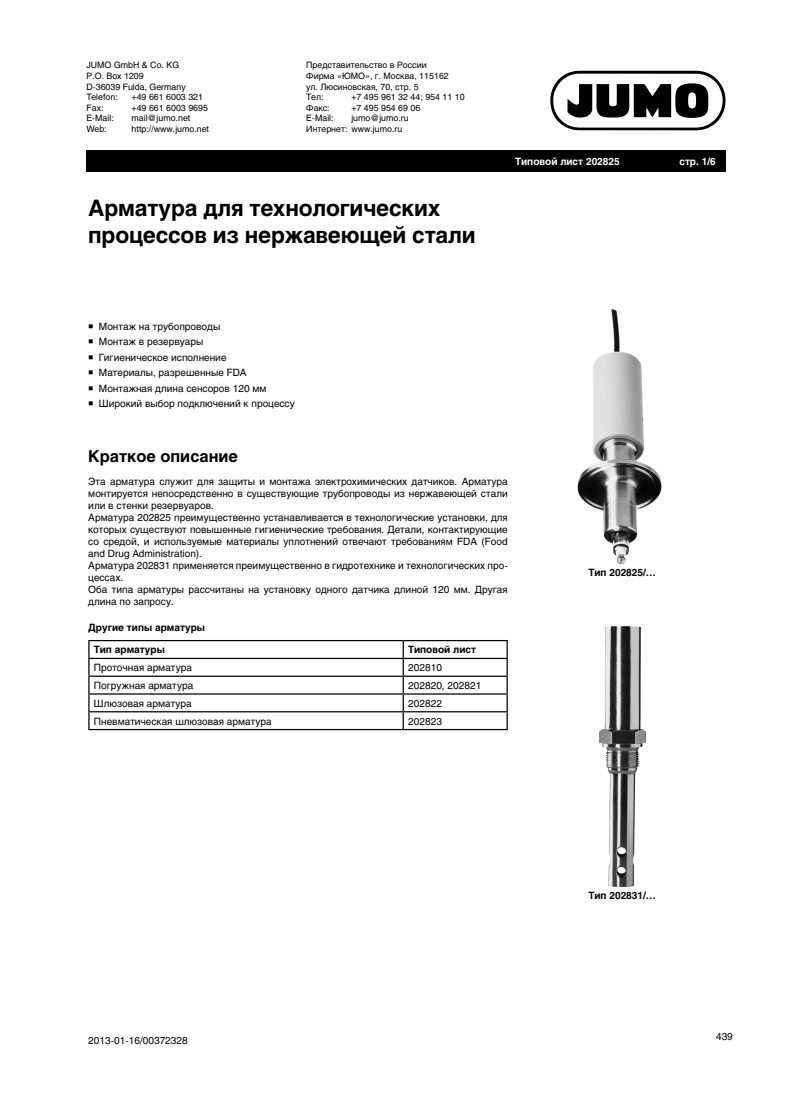
<style>
.page{position:relative;width:797px;height:1105px;background:#fff}
.page>*{position:absolute;margin:0;border:0;box-sizing:border-box;transform-origin:0 0}
.t1{font:700 22.5px/27px "Helios";letter-spacing:-.01em;color:#000}
.t2{font:700 16.25px "Helios";color:#000}
.t3{font:10px/12px "Helios";color:#000}
.t4{font:700 10px/22px "Helios";color:#000}
.t5{font:700 10px "Helios";color:#fff}
.t6{font:8.75px/10.5px "Helios";color:#000}
</style>
<div class="page">
<div style="left:86px;top:150px;width:640px;height:22px;background:#000"></div>
<hr style="left:88px;top:640px;width:315px;height:1px;background:#000">
<hr style="left:403px;top:640px;width:105px;height:1px;background:#000">
<hr style="left:88px;top:658px;width:315px;height:1px;background:#000">
<hr style="left:403px;top:658px;width:105px;height:1px;background:#000">
<hr style="left:88px;top:676px;width:315px;height:1px;background:#000">
<hr style="left:403px;top:676px;width:105px;height:1px;background:#000">
<hr style="left:88px;top:693px;width:315px;height:2px;background:#000">
<hr style="left:403px;top:693px;width:105px;height:2px;background:#000">
<hr style="left:88px;top:711px;width:315px;height:1px;background:#000">
<svg style="left:88px;top:641px;width:2px;height:88px"></svg>
<hr style="left:403px;top:711px;width:105px;height:1px;background:#000">
<svg style="left:402px;top:641px;width:2px;height:88px"></svg>
<svg style="left:506px;top:641px;width:2px;height:88px"></svg>
<hr style="left:88px;top:729px;width:315px;height:1px;background:#000">
<hr style="left:403px;top:729px;width:105px;height:1px;background:#000">
<img style="left:578px;top:310px;width:83px;height:254px">
<img style="left:599px;top:627px;width:46px;height:259px">
<svg style="left:550px;top:70px;width:176px;height:61px"></svg>
<p class="t6" style="left:86px;top:60px;width:101px">JUMO GmbH &amp; Co. KG<br>P.O. Box 1209<br>D-36039 Fulda, Germany<br>Telefon:</p>
<p class="t6" style="left:131px;top:92px;width:73px">+49 661 6003 321</p>
<p class="t6" style="left:306px;top:60px;width:144px">Представительство в России<br>Фирма «ЮМО», г. Москва, 115162 ул. Люсиновская, 70, стр. 5<br>Тел:</p>
<p class="t6" style="left:351px;top:92px;width:115px">+7 495 961 32 44; 954 11 10</p>
<p class="t6" style="left:86px;top:102px;width:19px">Fax:</p>
<p class="t6" style="left:131px;top:102px;width:78px">+49 661 6003 9695</p>
<p class="t6" style="left:86px;top:113px;width:29px">E-Mail:</p>
<p class="t6" style="left:131px;top:113px;width:60px">mail@jumo.net</p>
<p class="t6" style="left:86px;top:123px;width:22px">Web:</p>
<p class="t6" style="left:131px;top:123px;width:79px">http://www.jumo.net</p>
<p class="t6" style="left:306px;top:102px;width:25px">Факс:</p>
<p class="t6" style="left:351px;top:102px;width:71px">+7 495 954 69 06</p>
<p class="t6" style="left:306px;top:113px;width:29px">E-Mail:</p>
<p class="t6" style="left:306px;top:113px;width:104px;text-indent:45px">jumo@jumo.ru<br>Интернет: www.jumo.ru</p>
<h1 class="t1" style="left:88px;top:194px;width:389px">Арматура для технологических процессов из нержавеющей стали</h1>
<p class="t3" style="left:99px;top:318px;width:197px;line-height:15.5px">Монтаж на трубопроводы<br>Монтаж в резервуары<br>Гигиеническое исполнение<br>Материалы, разрешенные FDA<br>Монтажная длина сенсоров 120 мм<br>Широкий выбор подключений к процессу</p>
<p class="t5" style="left:515px;top:155px;width:106px">Типовой лист 202825</p>
<p class="t5" style="left:679px;top:155px;width:38px">стр. 1/6</p>
<h2 class="t2" style="left:88px;top:447px;width:151px">Краткое описание</h2>
<p class="t3" style="left:88px;top:475px;width:421px">Эта арматура служит для защиты и монтажа электрохимических датчиков. Арматура монтируется непосредственно в существующие трубопроводы из нержавеющей стали или в стенки резервуаров.<br>Арматура 202825 преимущественно устанавливается в технологические установки, для которых существуют повышенные гигиенические требования. Детали, контактирующие со средой, и используемые материалы уплотнений отвечают требованиям FDA (Food and Drug Administration).<br>Арматура 202831 применяется преимущественно в гидротехнике и технологических про&shy;цессах.<br>Оба типа арматуры рассчитаны на установку одного датчика длиной 120 мм. Другая длина по запросу.</p>
<p class="t4" style="left:94px;top:617px;width:113px;text-indent:-6px">Другие типы арматуры<br>Тип арматуры</p>
<p class="t4" style="left:408px;top:639px;width:69px">Типовой лист</p>
<p class="t3" style="left:94px;top:662px;width:100px">Проточная арматура</p>
<p class="t3" style="left:408px;top:662px;width:35px">202810</p>
<p class="t3" style="left:94px;top:679px;width:101px">Погружная арматура</p>
<p class="t3" style="left:408px;top:679px;width:75px">202820, 202821</p>
<p class="t3" style="left:94px;top:697px;width:99px">Шлюзовая арматура</p>
<p class="t3" style="left:408px;top:697px;width:35px">202822</p>
<p class="t3" style="left:94px;top:715px;width:179px">Пневматическая шлюзовая арматура</p>
<p class="t3" style="left:408px;top:715px;width:35px">202823</p>
<p class="t3" style="left:88px;top:1034px;width:101px">2013-01-16/00372328</p>
<p class="t4" style="left:588px;top:561px;width:69px">Тип 202825/…</p>
<p class="t4" style="left:588px;top:884px;width:69px">Тип 202831/…</p>
<p class="t3" style="left:716px;top:1031px;width:18px">439</p>
</div>
